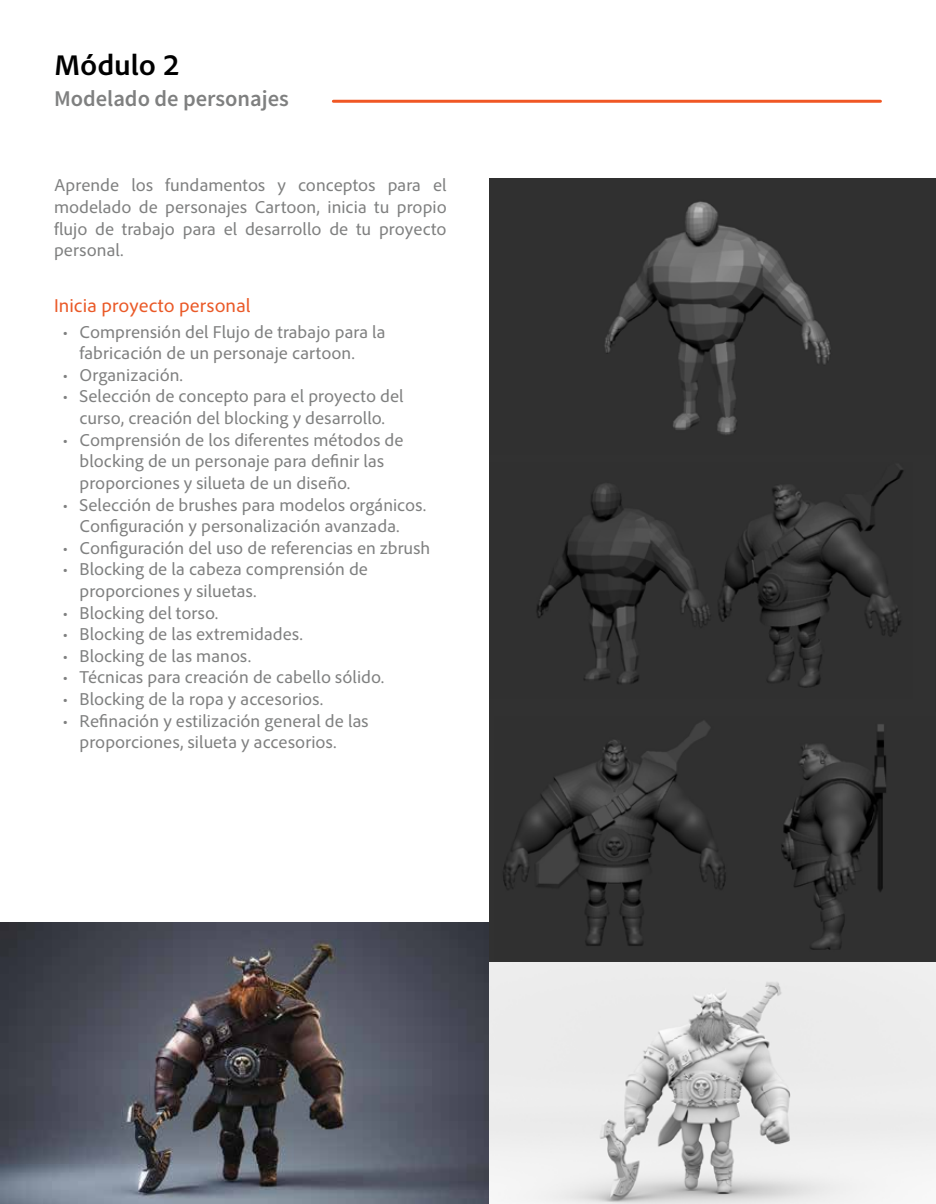
<style>
.page{position:relative;width:936px;height:1204px;background:#fff}
.page>*{position:absolute;margin:0;border:0;box-sizing:border-box;transform-origin:0 0}
.t1{font:700 30px "Adobe Clean";color:#000}
.t2{font:600 22.5px "Source Sans Pro";color:#7f8080}
.t3{font:19.5px "Adobe Clean";letter-spacing:.005em;color:#ea5927}
.t4{font:18px/21.6px "Adobe Clean";color:#7f8080}
</style>
<div class="page">
<img style="left:0;top:922px;width:489px;height:281px">
<hr style="left:333px;top:100px;width:547px;height:3px;background:#f05724">
<img style="left:489px;top:178px;width:446px;height:534px">
<img style="left:489px;top:712px;width:446px;height:491px">
<h1 class="t1" style="left:54px;top:47px;width:127px">Módulo 2</h1>
<p class="t2" style="left:54px;top:83px;width:236px">Modelado de personajes</p>
<p class="t4" style="left:54px;top:174px;width:394px;text-align:justify">Aprende los fundamentos y conceptos para el modelado de personajes Cartoon, inicia tu propio flujo de trabajo para el desarrollo de tu proyecto personal.</p>
<p class="t3" style="left:54px;top:293px;width:198px">Inicia proyecto personal</p>
<p class="t4" style="left:80px;top:320px;width:307px;text-indent:-17px">• Comprensión del Flujo de trabajo para la fabricación de un personaje cartoon.</p>
<p class="t4" style="left:63px;top:364px;width:122px">• Organización.</p>
<p class="t4" style="left:63px;top:385px;width:342px;text-align:center">• Selección de concepto para el proyecto del curso, creación del blocking y desarrollo.</p>
<p class="t4" style="left:80px;top:428px;width:325px;text-indent:-17px">• Comprensión de los diferentes métodos de blocking de un personaje para definir las proporciones y silueta de un diseño.</p>
<p class="t4" style="left:63px;top:493px;width:365px;text-align:center">• Selección de brushes para modelos orgánicos.<br>Configuración y personalización avanzada.</p>
<p class="t4" style="left:63px;top:536px;width:369px">• Configuración del uso de referencias en zbrush</p>
<p class="t4" style="left:80px;top:558px;width:290px;text-indent:-17px">• Blocking de la cabeza comprensión de proporciones y siluetas.</p>
<p class="t4" style="left:63px;top:601px;width:157px">• Blocking del torso.</p>
<p class="t4" style="left:63px;top:623px;width:242px">• Blocking de las extremidades.</p>
<p class="t4" style="left:63px;top:644px;width:190px">• Blocking de las manos.</p>
<p class="t4" style="left:63px;top:666px;width:323px">• Técnicas para creación de cabello sólido.</p>
<p class="t4" style="left:63px;top:688px;width:262px">• Blocking de la ropa y accesorios.</p>
<p class="t4" style="left:80px;top:709px;width:290px;text-indent:-17px">• Refinación y estilización general de las proporciones, silueta y accesorios.</p>
</div>
